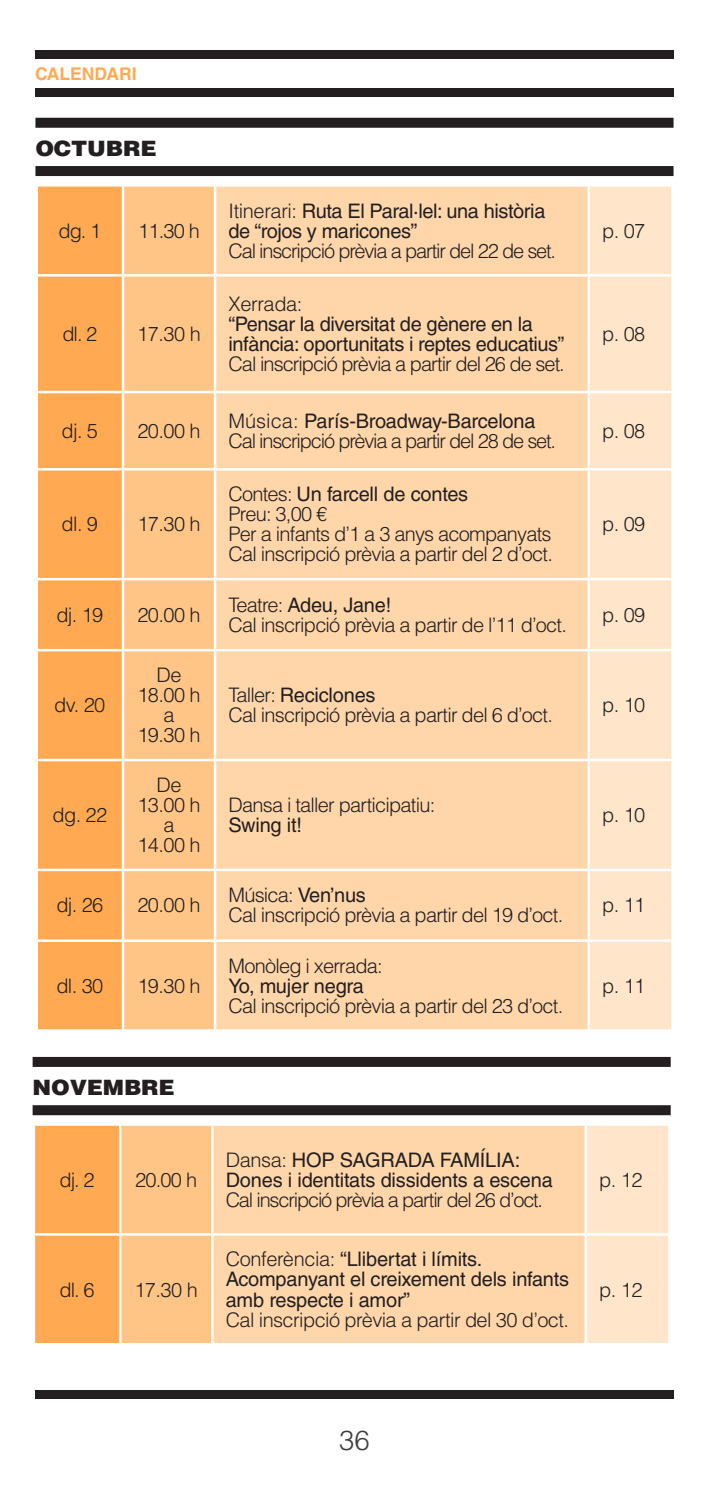
<style>
.page{position:relative;width:709px;height:1489px;background:#fff}
.page>*{position:absolute;margin:0;border:0;box-sizing:border-box;transform-origin:0 0}
.t1{font:300 27.5px "Helvetica LT Std";color:#3e3e3f}
.Ciclos_Tallers{font:900 21.25px "Helvetica LT Std";letter-spacing:-.01em;color:#231f20;scale:1.06 1}
.t2{font:300 20px "Helvetica LT Std";letter-spacing:-.04em;color:#231f20}
.t3{font:20px/20px "Helvetica LT Std";letter-spacing:-.01em;color:#231f20}
.t4{font:300 20px "Helvetica LT Std";letter-spacing:-.06em;color:#231f20}
.t5{font:300 20px "Helvetica LT Std";letter-spacing:-.02em;color:#231f20}
.t6{font:700 17.5px "Helvetica LT Std";color:#ffaa53}
.s1{font-weight:300}
.s2{font-weight:400}
</style>
<div class="page">
<div style="left:35px;top:1389px;width:638px;height:9px;background:#231f20"></div>
<div style="left:35px;top:50px;width:638px;height:8px;background:#231f20"></div>
<div style="left:35px;top:88px;width:638px;height:9px;background:#231f20"></div>
<svg style="left:35px;top:1125px;width:176px;height:217px;background:#ffb970"></svg>
<div style="left:213px;top:1125px;width:371px;height:217px;background:#ffd6aa"></div>
<div style="left:587px;top:1125px;width:81px;height:217px;background:#ffe6cb"></div>
<hr style="left:119px;top:1125px;width:2px;height:107px;background:#fff">
<hr style="left:120px;top:1232px;width:92px;height:3px;background:#fff">
<hr style="left:119px;top:1235px;width:2px;height:107px;background:#fff">
<hr style="left:212px;top:1232px;width:374px;height:3px;background:#fff">
<hr style="left:33px;top:1232px;width:87px;height:3px;background:#fff">
<hr style="left:586px;top:1232px;width:84px;height:3px;background:#fff">
<div style="left:33px;top:1056px;width:637px;height:10px;background:#231f20"></div>
<div style="left:33px;top:1105px;width:637px;height:10px;background:#231f20"></div>
<div style="left:38px;top:187px;width:84px;height:842px;background:#ffaa53"></div>
<svg style="left:124px;top:187px;width:90px;height:842px;background:#ffc88e"></svg>
<div style="left:216px;top:187px;width:371px;height:842px;background:#ffd6aa"></div>
<div style="left:590px;top:187px;width:81px;height:842px;background:#ffe6cb"></div>
<hr style="left:123px;top:274px;width:92px;height:2px;background:#fff">
<hr style="left:215px;top:274px;width:373px;height:2px;background:#fff">
<hr style="left:123px;top:391px;width:92px;height:2px;background:#fff">
<hr style="left:215px;top:391px;width:373px;height:2px;background:#fff">
<hr style="left:123px;top:468px;width:92px;height:2px;background:#fff">
<hr style="left:215px;top:468px;width:373px;height:2px;background:#fff">
<hr style="left:123px;top:578px;width:92px;height:2px;background:#fff">
<hr style="left:215px;top:578px;width:373px;height:2px;background:#fff">
<hr style="left:123px;top:649px;width:92px;height:2px;background:#fff">
<hr style="left:215px;top:649px;width:373px;height:2px;background:#fff">
<hr style="left:123px;top:758px;width:92px;height:3px;background:#fff">
<hr style="left:215px;top:758px;width:373px;height:3px;background:#fff">
<hr style="left:123px;top:868px;width:92px;height:3px;background:#fff">
<hr style="left:215px;top:868px;width:373px;height:3px;background:#fff">
<hr style="left:123px;top:939px;width:92px;height:2px;background:#fff">
<hr style="left:215px;top:939px;width:373px;height:2px;background:#fff">
<hr style="left:35px;top:274px;width:88px;height:2px;background:#fff">
<hr style="left:35px;top:391px;width:88px;height:2px;background:#fff">
<hr style="left:35px;top:468px;width:88px;height:2px;background:#fff">
<hr style="left:35px;top:578px;width:88px;height:2px;background:#fff">
<hr style="left:35px;top:649px;width:88px;height:2px;background:#fff">
<hr style="left:35px;top:758px;width:88px;height:3px;background:#fff">
<hr style="left:35px;top:868px;width:88px;height:3px;background:#fff">
<hr style="left:35px;top:939px;width:88px;height:2px;background:#fff">
<hr style="left:588px;top:274px;width:85px;height:2px;background:#fff">
<hr style="left:588px;top:391px;width:85px;height:2px;background:#fff">
<hr style="left:588px;top:468px;width:85px;height:2px;background:#fff">
<hr style="left:588px;top:578px;width:85px;height:2px;background:#fff">
<hr style="left:588px;top:649px;width:85px;height:2px;background:#fff">
<hr style="left:588px;top:758px;width:85px;height:3px;background:#fff">
<hr style="left:588px;top:868px;width:85px;height:3px;background:#fff">
<hr style="left:588px;top:939px;width:85px;height:2px;background:#fff">
<div style="left:35px;top:118px;width:638px;height:10px;background:#231f20"></div>
<div style="left:35px;top:166px;width:638px;height:10px;background:#231f20"></div>
<p class="t6" style="left:35px;top:63px;width:103px">CALENDARI</p>
<p class="Ciclos_Tallers" style="left:35px;top:135px;width:116px">OCTUBRE</p>
<p class="t2" style="left:58px;top:218px;width:44px">dg. 1</p>
<p class="t2" style="left:138px;top:218px;width:63px">11.30 h</p>
<p class="t2" style="left:62px;top:321px;width:36px">dl. 2</p>
<p class="t2" style="left:137px;top:321px;width:65px">17.30 h</p>
<p class="t3" style="left:228px;top:200px;width:318px"><span class="s1">Itinerari:</span> Ruta El Paral·lel: una història</p>
<p class="t3" style="left:228px;top:220px;width:190px">de “rojos y maricones”</p>
<p class="t4" style="left:228px;top:238px;width:329px">Cal inscripció prèvia a partir del 22 de set.</p>
<p class="t5" style="left:228px;top:291px;width:75px">Xerrada:</p>
<p class="t3" style="left:228px;top:314px;width:337px">“Pensar la diversitat de gènere en la infància: oportunitats i reptes educatius”</p>
<p class="t2" style="left:228px;top:351px;width:338px">Cal inscripció prèvia a partir del 26 de set.</p>
<p class="t2" style="left:62px;top:418px;width:38px">dj. 5</p>
<p class="t2" style="left:137px;top:418px;width:65px">20.00 h</p>
<p class="t3" style="left:228px;top:411px;width:308px"><span class="s1">Música:</span> París-Broadway-Barcelona</p>
<p class="t4" style="left:228px;top:428px;width:329px">Cal inscripció prèvia a partir del 28 de set.</p>
<p class="t2" style="left:62px;top:512px;width:38px">dl. 9</p>
<p class="t2" style="left:137px;top:512px;width:65px">17.30 h</p>
<p class="t2" style="left:56px;top:602px;width:49px">dj. 19</p>
<p class="t2" style="left:137px;top:602px;width:65px">20.00 h</p>
<p class="t2" style="left:54px;top:692px;width:53px">dv. 20</p>
<p class="t2" style="left:52px;top:802px;width:56px">dg. 22</p>
<p class="t2" style="left:156px;top:662px;width:26px">De</p>
<p class="t2" style="left:137px;top:682px;width:65px">18.00 h</p>
<p class="t2" style="left:163px;top:702px;width:13px">a</p>
<p class="t2" style="left:137px;top:722px;width:65px">19.30 h</p>
<p class="t2" style="left:156px;top:772px;width:26px">De</p>
<p class="t2" style="left:137px;top:792px;width:65px">13.00 h</p>
<p class="t2" style="left:163px;top:812px;width:13px">a</p>
<p class="t2" style="left:137px;top:832px;width:65px">14.00 h</p>
<p class="t2" style="left:56px;top:892px;width:49px">dj. 26</p>
<p class="t2" style="left:137px;top:892px;width:65px">20.00 h</p>
<p class="t2" style="left:56px;top:973px;width:49px">dl. 30</p>
<p class="t2" style="left:137px;top:973px;width:65px">19.30 h</p>
<p class="Ciclos_Tallers" style="left:33px;top:1073px;width:136px">NOVEMBRE</p>
<p class="t2" style="left:60px;top:1166px;width:36px">dj. 2</p>
<p class="t2" style="left:135px;top:1166px;width:63px">20.00 h</p>
<p class="t2" style="left:60px;top:1276px;width:36px">dl. 6</p>
<p class="t2" style="left:134px;top:1276px;width:65px">17.30 h</p>
<p class="t3" style="left:228px;top:484px;width:241px"><span class="s1">Contes:</span> Un farcell de contes</p>
<p class="t2" style="left:228px;top:502px;width:100px">Preu: 3,00 €</p>
<p class="t2" style="left:228px;top:522px;width:324px">Per a infants d’1 a 3 anys acompanyats</p>
<p class="t2" style="left:228px;top:542px;width:326px">Cal inscripció prèvia a partir del 2 d’oct.</p>
<p class="t3" style="left:228px;top:594px;width:164px"><span class="s1">Teatre:</span> Adeu, Jane!</p>
<p class="t2" style="left:228px;top:612px;width:340px">Cal inscripció prèvia a partir de l’11 d’oct.</p>
<p class="t3" style="left:228px;top:685px;width:148px"><span class="s1">Taller:</span> Reciclones</p>
<p class="t2" style="left:228px;top:702px;width:326px">Cal inscripció prèvia a partir del 6 d’oct.</p>
<p class="t2" style="left:228px;top:792px;width:208px">Dansa i taller participatiu:</p>
<p class="t3" style="left:228px;top:815px;width:75px">Swing it!</p>
<p class="t2" style="left:228px;top:882px;width:139px">Música: <span class="s2">Ven’nus</span></p>
<p class="t2" style="left:228px;top:902px;width:336px">Cal inscripció prèvia a partir del 19 d’oct.</p>
<p class="t2" style="left:228px;top:953px;width:156px">Monòleg i xerrada:</p>
<p class="t3" style="left:228px;top:975px;width:137px">Yo, mujer negra</p>
<p class="t2" style="left:228px;top:993px;width:336px">Cal inscripció prèvia a partir del 23 d’oct.</p>
<p class="t3" style="left:226px;top:1149px;width:296px"><span class="s1">Dansa:</span> HOP SAGRADA FAMÍLIA:</p>
<p class="t3" style="left:226px;top:1169px;width:328px">Dones i identitats dissidents a escena</p>
<p class="t4" style="left:226px;top:1186px;width:319px">Cal inscripció prèvia a partir del 26 d’oct.</p>
<p class="t3" style="left:226px;top:1249px;width:258px"><span class="s1">Conferència:</span> “Llibertat i límits.</p>
<p class="t3" style="left:226px;top:1269px;width:345px">Acompanyant el creixement dels infants amb respecte i amor”</p>
<p class="t2" style="left:226px;top:1306px;width:345px">Cal inscripció prèvia a partir del 30 d’oct.</p>
<p class="t2" style="left:602px;top:218px;width:45px">p. 07</p>
<p class="t2" style="left:602px;top:321px;width:45px">p. 08</p>
<p class="t2" style="left:602px;top:418px;width:45px">p. 08</p>
<p class="t2" style="left:602px;top:512px;width:45px">p. 09</p>
<p class="t2" style="left:602px;top:602px;width:45px">p. 09</p>
<p class="t2" style="left:602px;top:692px;width:45px">p. 10</p>
<p class="t2" style="left:602px;top:802px;width:45px">p. 10</p>
<p class="t2" style="left:602px;top:892px;width:45px">p. 11</p>
<p class="t2" style="left:602px;top:973px;width:45px">p. 11</p>
<p class="t2" style="left:599px;top:1166px;width:45px">p. 12</p>
<p class="t2" style="left:599px;top:1276px;width:45px">p. 12</p>
<h1 class="t1" style="left:339px;top:1422px;width:32px">36</h1>
</div>
